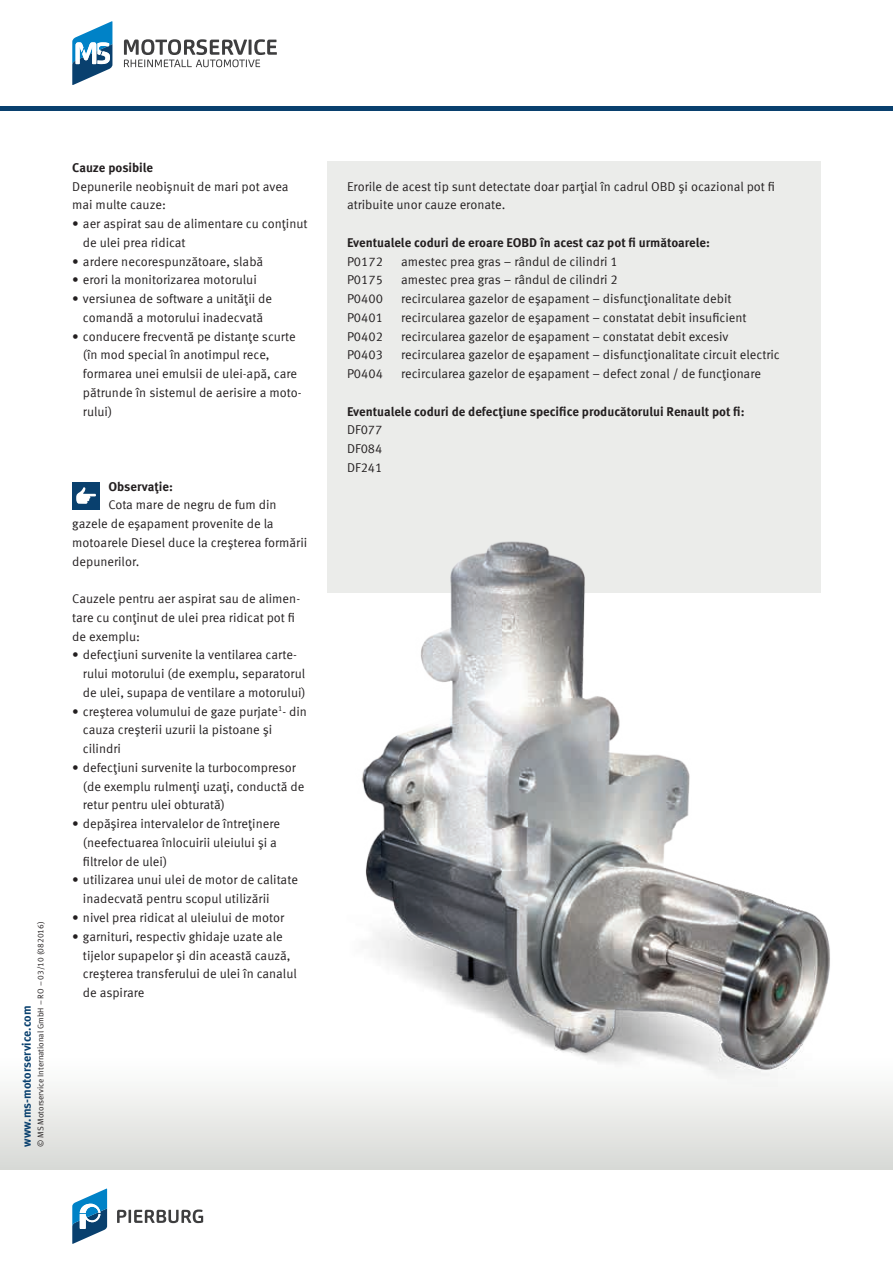
<style>
.page{position:relative;width:893px;height:1263px;background:#fff}
.page>*{position:absolute;margin:0;border:0;box-sizing:border-box;transform-origin:0 0}
.t1{font:12.75px/18.8px "Meta Offc Pro Norm";color:#231f20}
.t2{font:700 12.75px "Meta Offc Pro";color:#231f20}
.t3{font:700 12px "Meta Offc Pro";color:#09406e}
.t4{font:8.25px "Meta Offc Pro Norm";color:#231f20}
</style>
<div class="page">
<svg style="left:117px;top:1209px;width:86px;height:14px"></svg>
<svg style="left:72px;top:1188px;width:35px;height:56px"></svg>
<div style="left:0;top:1054px;width:893px;height:115px;background:linear-gradient(to bottom,#fff,#d8d9d6)"></div>
<div style="left:0;top:106px;width:893px;height:5px;background:#09406e"></div>
<svg style="left:124px;top:39px;width:153px;height:28px"></svg>
<svg style="left:72px;top:21px;width:40px;height:64px"></svg>
<div style="left:327px;top:162px;width:494px;height:431px;background:#ebecea"></div>
<img style="left:192px;top:541px;width:701px;height:629px">
<div style="left:72px;top:482px;width:28px;height:27px;background:#09406e"></div>
<svg style="left:76px;top:487px;width:20px;height:17px"></svg>
<p class="t4" style="left:34px;top:1147px;width:227px;rotate:-90deg">© MS Motorservice International GmbH – RO – 03/10 (082016)</p>
<p class="t3" style="left:17px;top:1147px;width:143px;rotate:-90deg">www.ms-motorservice.com</p>
<p class="t2" style="left:72px;top:157px;width:82px">Cauze posibile</p>
<p class="t1" style="left:72px;top:176px;width:218px">Depunerile neobişnuit de mari pot avea mai multe cauze:</p>
<p class="t1" style="left:83px;top:213px;width:226px;text-indent:-11px">• aer aspirat sau de alimentare cu conţinut de ulei prea ridicat</p>
<p class="t1" style="left:72px;top:251px;width:193px">• ardere necorespunzătoare, slabă</p>
<p class="t1" style="left:72px;top:270px;width:186px">• erori la monitorizarea motorului</p>
<p class="t1" style="left:72px;top:288px;width:201px;text-align:center">• versiunea de software a unităţii de comandă a motorului inadecvată</p>
<p class="t1" style="left:83px;top:326px;width:220px;text-indent:-11px">• conducere frecventă pe distanţe scurte (în mod special în anotimpul rece, formarea unei emulsii de ulei-apă, care pătrunde în sistemul de aerisire a moto&shy;rului)</p>
<p class="t2" style="left:108px;top:476px;width:66px">Observaţie:</p>
<p class="t1" style="left:72px;top:495px;width:237px;text-indent:36px">Cota mare de negru de fum din gazele de eşapament provenite de la motoarele Diesel duce la creşterea formării depunerilor.</p>
<p class="t1" style="left:72px;top:588px;width:229px">Cauzele pentru aer aspirat sau de alimen&shy;tare cu conţinut de ulei prea ridicat pot fi de exemplu:</p>
<p class="t1" style="left:83px;top:645px;width:224px;text-indent:-11px">• defecţiuni survenite la ventilarea carte&shy;rului motorului (de exemplu, separatorul de ulei, supapa de ventilare a motorului)</p>
<p class="t1" style="left:83px;top:701px;width:226px;text-indent:-11px">• creşterea volumului de gaze purjate<sup>1</sup>- din cauza creşterii uzurii la pistoane şi cilindri</p>
<p class="t1" style="left:83px;top:757px;width:223px;text-indent:-11px">• defecţiuni survenite la turbocompresor (de exemplu rulmenţi uzaţi, conductă de retur pentru ulei obturată)</p>
<p class="t1" style="left:83px;top:813px;width:199px;text-indent:-11px">• depăşirea intervalelor de întreţinere (neefectuarea înlocuirii uleiului şi a filtrelor de ulei)</p>
<p class="t1" style="left:83px;top:870px;width:217px;text-indent:-11px">• utilizarea unui ulei de motor de calitate inadecvată pentru scopul utilizării</p>
<p class="t1" style="left:72px;top:907px;width:213px">• nivel prea ridicat al uleiului de motor</p>
<p class="t1" style="left:83px;top:926px;width:215px;text-indent:-11px">• garnituri, respectiv ghidaje uzate ale tijelor supapelor şi din această cauză, creşterea transferului de ulei în canalul de aspirare</p>
<p class="t1" style="left:347px;top:176px;width:430px">Erorile de acest tip sunt detectate doar parţial în cadrul OBD şi ocazional pot fi atribuite unor cauze eronate.</p>
<p class="t2" style="left:347px;top:232px;width:364px">Eventualele coduri de eroare EOBD în acest caz pot fi următoarele:</p>
<p class="t1" style="left:347px;top:251px;width:38px">P0172</p>
<p class="t1" style="left:401px;top:251px;width:218px">amestec prea gras – rândul de cilindri 1</p>
<p class="t1" style="left:347px;top:270px;width:38px">P0175</p>
<p class="t1" style="left:401px;top:270px;width:218px">amestec prea gras – rândul de cilindri 2</p>
<p class="t1" style="left:347px;top:289px;width:38px">P0400</p>
<p class="t1" style="left:401px;top:289px;width:332px">recircularea gazelor de eşapament – disfuncţionalitate debit</p>
<p class="t1" style="left:347px;top:307px;width:38px">P0401</p>
<p class="t1" style="left:401px;top:307px;width:347px">recircularea gazelor de eşapament – constatat debit insuficient</p>
<p class="t1" style="left:347px;top:326px;width:38px">P0402</p>
<p class="t1" style="left:401px;top:326px;width:329px">recircularea gazelor de eşapament – constatat debit excesiv</p>
<p class="t1" style="left:347px;top:345px;width:38px">P0403</p>
<p class="t1" style="left:401px;top:345px;width:380px">recircularea gazelor de eşapament – disfuncţionalitate circuit electric</p>
<p class="t1" style="left:347px;top:364px;width:38px">P0404</p>
<p class="t1" style="left:401px;top:364px;width:362px">recircularea gazelor de eşapament – defect zonal / de funcţionare</p>
<p class="t2" style="left:347px;top:401px;width:399px">Eventualele coduri de defecţiune specifice producătorului Renault pot fi:</p>
<p class="t1" style="left:347px;top:420px;width:37px;text-align:justify">DF077<br>DF084<br>DF241</p>
</div>
